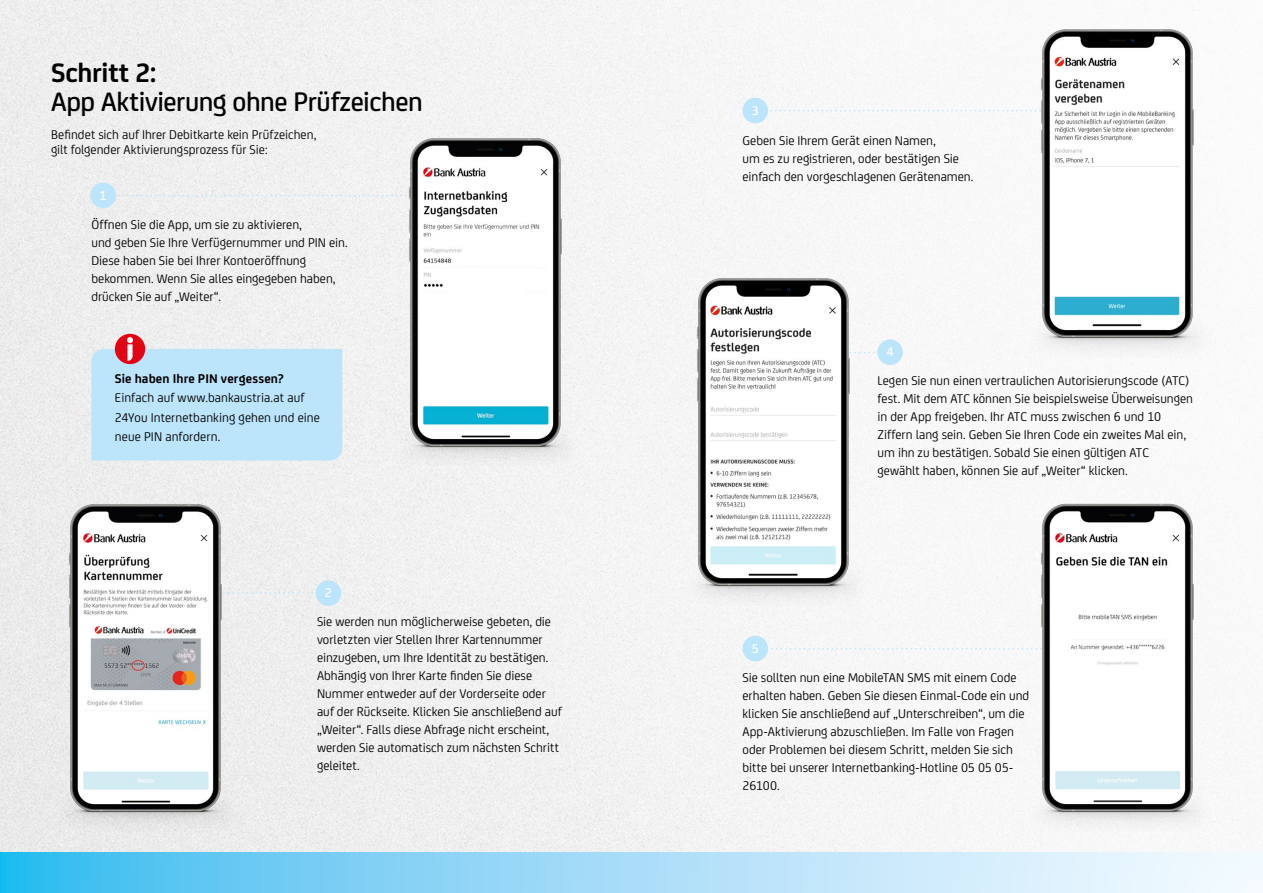
<style>
.page{position:relative;width:1263px;height:893px;background:#fff}
.page>*{position:absolute;margin:0;border:0;box-sizing:border-box;transform-origin:0 0}
.t1{font:500 28.5px "Uni Credit";letter-spacing:-.015em;color:#000}
.t2{font:700 28.5px "Uni Credit";letter-spacing:-.01em;color:#000}
.t3{font:13.5px/18px "Uni Credit";color:#000}
.t4{font:13.5px/15px "Uni Credit";color:#020103}
.t5{font:700 13.5px "Uni Credit";letter-spacing:.01em;color:#000}
.t6{font:500 13.5px "Uni Credit";color:#fff}
</style>
<div class="page">
<img style="left:0;top:0;width:1263px;height:853px">
<svg style="left:768px;top:110px;width:255px;height:1px"></svg>
<svg style="left:116px;top:195px;width:275px;height:1px"></svg>
<svg style="left:240px;top:592px;width:76px;height:2px"></svg>
<svg style="left:768px;top:648px;width:255px;height:2px"></svg>
<svg style="left:0;top:853px;width:1263px;height:40px;background:#a0dcf7"></svg>
<div style="left:316px;top:580px;width:25px;height:26px;background:#bce4fa;border-radius:50%"></div>
<div style="left:742px;top:98px;width:26px;height:25px;background:#bce4fa;border-radius:50%"></div>
<div style="left:877px;top:339px;width:26px;height:26px;background:#bce4fa;border-radius:50%"></div>
<div style="left:90px;top:183px;width:26px;height:25px;background:#bce4fa;border-radius:50%"></div>
<div style="left:742px;top:636px;width:26px;height:25px;background:#bce4fa;border-radius:50%"></div>
<img style="left:391px;top:117px;width:189px;height:349px">
<img style="left:51px;top:483px;width:189px;height:348px">
<img style="left:1023px;top:489px;width:189px;height:342px">
<div style="left:115px;top:334px;width:30px;height:30px;background:#e20513;border-radius:50%"></div>
<svg style="left:91px;top:337px;width:251px;height:123px;background:#c1e0f4"></svg>
<img style="left:679px;top:257px;width:189px;height:348px">
<img style="left:1023px;top:9px;width:189px;height:348px">
<h1 class="t2" style="left:51px;top:51px;width:107px">Schritt 2:</h1>
<h1 class="t1" style="left:51px;top:80px;width:373px">App Aktivierung ohne Prüfzeichen</h1>
<p class="t4" style="left:51px;top:126px;width:267px">Befindet sich auf Ihrer Debitkarte kein Prüfzeichen, gilt folgender Aktivierungsprozess für Sie:</p>
<p class="t6" style="left:100px;top:185px;width:9px">1</p>
<p class="t3" style="left:91px;top:215px;width:258px">Öffnen Sie die App, um sie zu aktivieren,<br>und geben Sie Ihre Verfügernummer und PIN ein.<br>Diese haben Sie bei Ihrer Kontoeröffnung bekommen. Wenn Sie alles eingegeben haben, drücken Sie auf „Weiter“.</p>
<p class="t5" style="left:115px;top:368px;width:170px">Sie haben Ihre PIN vergessen?</p>
<p class="t3" style="left:115px;top:387px;width:207px;line-height:19.5px">Einfach auf www.bankaustria.at auf<br>24You Internetbanking gehen und eine neue PIN anfordern.</p>
<p class="t6" style="left:325px;top:583px;width:9px">2</p>
<p class="t3" style="left:317px;top:612px;width:246px">Sie werden nun möglicherweise gebeten, die vorletzten vier Stellen Ihrer Kartennummer einzugeben, um Ihre Identität zu bestätigen.<br>Abhängig von Ihrer Karte finden Sie diese Nummer entweder auf der Vorderseite oder auf der Rückseite. Klicken Sie anschließend auf „Weiter“. Falls diese Abfrage nicht erscheint, werden Sie automatisch zum nächsten Schritt geleitet.</p>
<p class="t6" style="left:752px;top:100px;width:9px">3</p>
<p class="t3" style="left:742px;top:130px;width:232px">Geben Sie Ihrem Gerät einen Namen,<br>um es zu registrieren, oder bestätigen Sie einfach den vorgeschlagenen Gerätenamen.</p>
<p class="t6" style="left:886px;top:342px;width:9px">4</p>
<p class="t6" style="left:752px;top:638px;width:9px">5</p>
<p class="t3" style="left:877px;top:370px;width:317px">Legen Sie nun einen vertraulichen Autorisierungscode (ATC) fest. Mit dem ATC können Sie beispielsweise Überweisungen in der App freigeben. Ihr ATC muss zwischen 6 und 10<br>Ziffern lang sein. Geben Sie Ihren Code ein zweites Mal ein, um ihn zu bestätigen. Sobald Sie einen gültigen ATC gewählt haben, können Sie auf „Weiter“ klicken.</p>
<p class="t3" style="left:742px;top:667px;width:288px">Sie sollten nun eine MobileTAN SMS mit einem Code erhalten haben. Geben Sie diesen Einmal-Code ein und klicken Sie anschließend auf „Unterschreiben“, um die App-Aktivierung abzuschließen. Im Falle von Fragen oder Problemen bei diesem Schritt, melden Sie sich bitte bei unserer Internetbanking-Hotline 05 05 05- 26100.</p>
</div>
